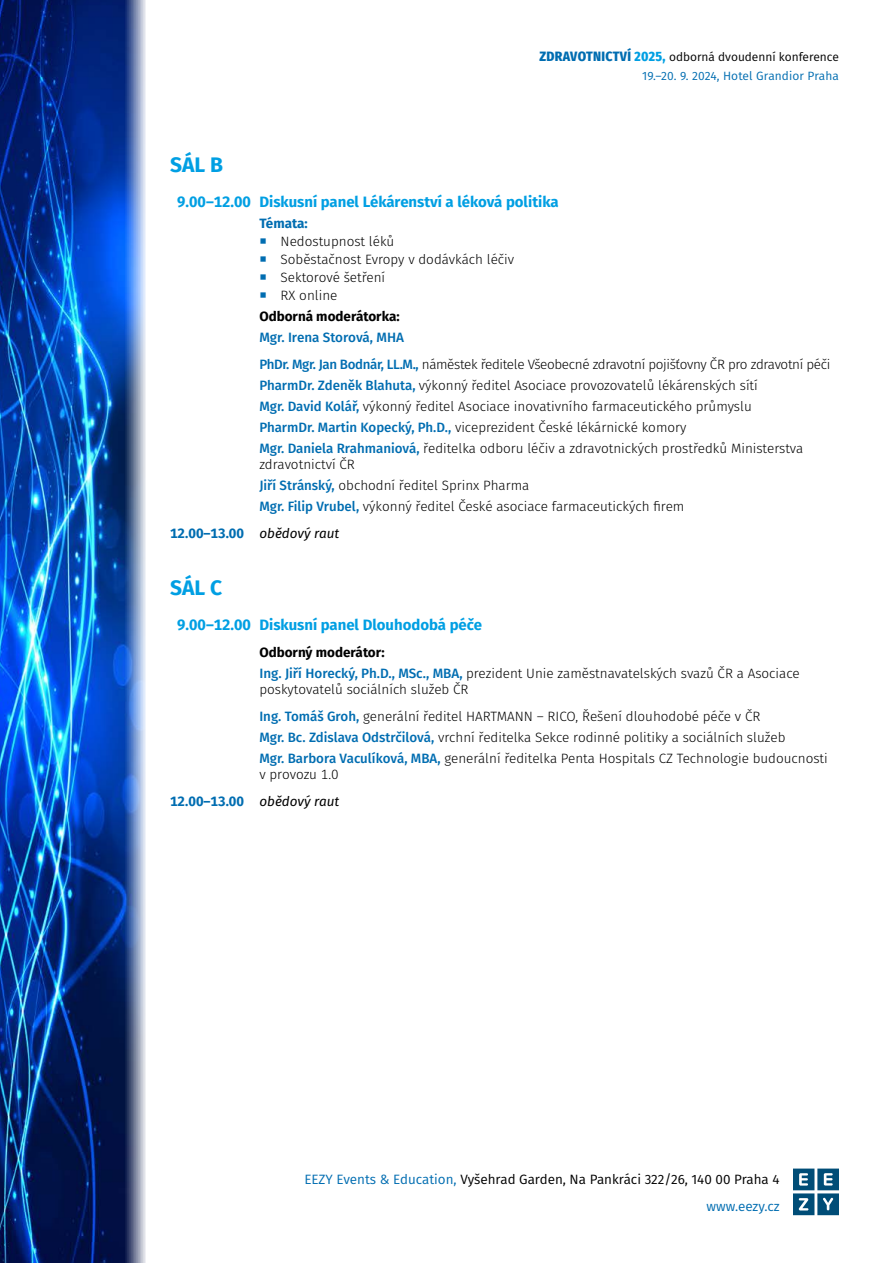
<style>
.page{position:relative;width:893px;height:1263px;background:#fff}
.page>*{position:absolute;margin:0;border:0;box-sizing:border-box;transform-origin:0 0}
.t1{font:700 21px "Fira Sans";color:#009fe3}
.t2{font:700 15px "Fira Sans";color:#009fe3}
.t3{font:300 13.5px/21px "Fira Sans";color:#000}
.t4{font:300 13.5px/27px "Fira Sans";letter-spacing:-.025em;color:#000}
.t5{font:13.5px/27px "Fira Sans";color:#000;text-align:right}
.t6{font:700 13.5px "Fira Sans";color:#006db1}
.t7{font:700 13.5px "Fira Sans";color:#000}
.t8{font:12px/18.8px "Fira Sans";color:#006db1;text-align:right}
.s1{font-family:"Fira Sans Condensed";font-weight:800;font-size:13.5px}
.s2{font-family:"Fira Sans Condensed";font-weight:800;font-size:13.5px;color:#009fe3}
.s3{color:#000}
.s4{font-weight:500;color:#006db1}
.s5{font-weight:400;font-style:italic;color:#000}
.s6{font-weight:700}
.s7{font-weight:700;color:#006db1}
.s8{font-weight:400;font-style:italic}
.s9{color:#006db1}
</style>
<div class="page">
<svg style="left:793px;top:1168px;width:46px;height:47px"></svg>
<img style="left:0;top:0;width:145px;height:1263px">
<p class="t8" style="left:539px;top:47px;width:301px"><span class="s1">ZDRAVOTNICTVÍ</span> <span class="s2">2025,</span> <span class="s3">odborná dvoudenní konference<br></span>19.–20. 9. 2024, Hotel Grandior Praha</p>
<h1 class="t1" style="left:170px;top:147px;width:55px">SÁL B</h1>
<p class="t2" style="left:177px;top:189px;width:383px">9.00–12.00 Diskusní panel Lékárenství a léková politika</p>
<p class="t6" style="left:259px;top:211px;width:50px">Témata:</p>
<p class="t3" style="left:281px;top:232px;width:235px;line-height:18px">Nedostupnost léků<br>Soběstačnost Evropy v dodávkách léčiv<br>Sektorové šetření<br>RX online</p>
<p class="t7" style="left:259px;top:304px;width:142px">Odborná moderátorka:</p>
<p class="t4" style="left:259px;top:323px;width:572px"><span class="s4">Mgr. Irena Storová, MHA<br>PhDr. Mgr. Jan Bodnár, LL.M.,</span> náměstek ředitele Všeobecné zdravotní pojišťovny ČR pro zdravotní péči</p>
<p class="t3" style="left:259px;top:374px;width:545px"><span class="s4">PharmDr. Zdeněk Blahuta,</span> výkonný ředitel Asociace provozovatelů lékárenských sítí<br><span class="s4">Mgr. David Kolář,</span> výkonný ředitel Asociace inovativního farmaceutického průmyslu <span class="s4">PharmDr. Martin Kopecký, Ph.D.,</span> viceprezident České lékárnické komory<br><span class="s4">Mgr. Daniela Rrahmaniová,</span> ředitelka odboru léčiv a zdravotnických prostředků Ministerstva</p>
<p class="t3" style="left:259px;top:453px;width:427px">zdravotnictví ČR<br><span class="s4">Jiří Stránský,</span> obchodní ředitel Sprinx Pharma<br><span class="s4">Mgr. Filip Vrubel,</span> výkonný ředitel České asociace farmaceutických firem</p>
<p class="t6" style="left:170px;top:522px;width:171px">12.00–13.00 <span class="s5">obědový raut</span></p>
<h1 class="t1" style="left:170px;top:570px;width:54px">SÁL C</h1>
<p class="t2" style="left:177px;top:612px;width:306px">9.00–12.00 Diskusní panel Dlouhodobá péče</p>
<p class="t3" style="left:259px;top:641px;width:542px"><span class="s6">Odborný moderátor:<br></span><span class="s4">Ing. Jiří Horecký, Ph.D., MSc., MBA,</span> prezident Unie zaměstnavatelských svazů ČR a Asociace</p>
<p class="t3" style="left:259px;top:675px;width:503px;line-height:27px">poskytovatelů sociálních služeb ČR<br><span class="s4">Ing. Tomáš Groh,</span> generální ředitel HARTMANN – RICO, Řešení dlouhodobé péče v ČR</p>
<p class="t3" style="left:259px;top:726px;width:570px"><span class="s4">Mgr. Bc. Zdislava Odstrčilová,</span> vrchní ředitelka Sekce rodinné politiky a sociálních služeb<br><span class="s4">Mgr. Barbora Vaculíková, MBA,</span> generální ředitelka Penta Hospitals CZ Technologie budoucnosti</p>
<p class="t3" style="left:170px;top:761px;width:171px;line-height:27px;text-align:right">v provozu 1.0<br><span class="s7">12.00–13.00</span> <span class="s8">obědový raut</span></p>
<p class="t5" style="left:304px;top:1165px;width:477px"><span class="s9">EEZY Events &amp; Education,</span> Vyšehrad Garden, Na Pankráci 322/26, 140 00 Praha 4 <span class="s9">www.eezy.cz</span></p>
</div>
